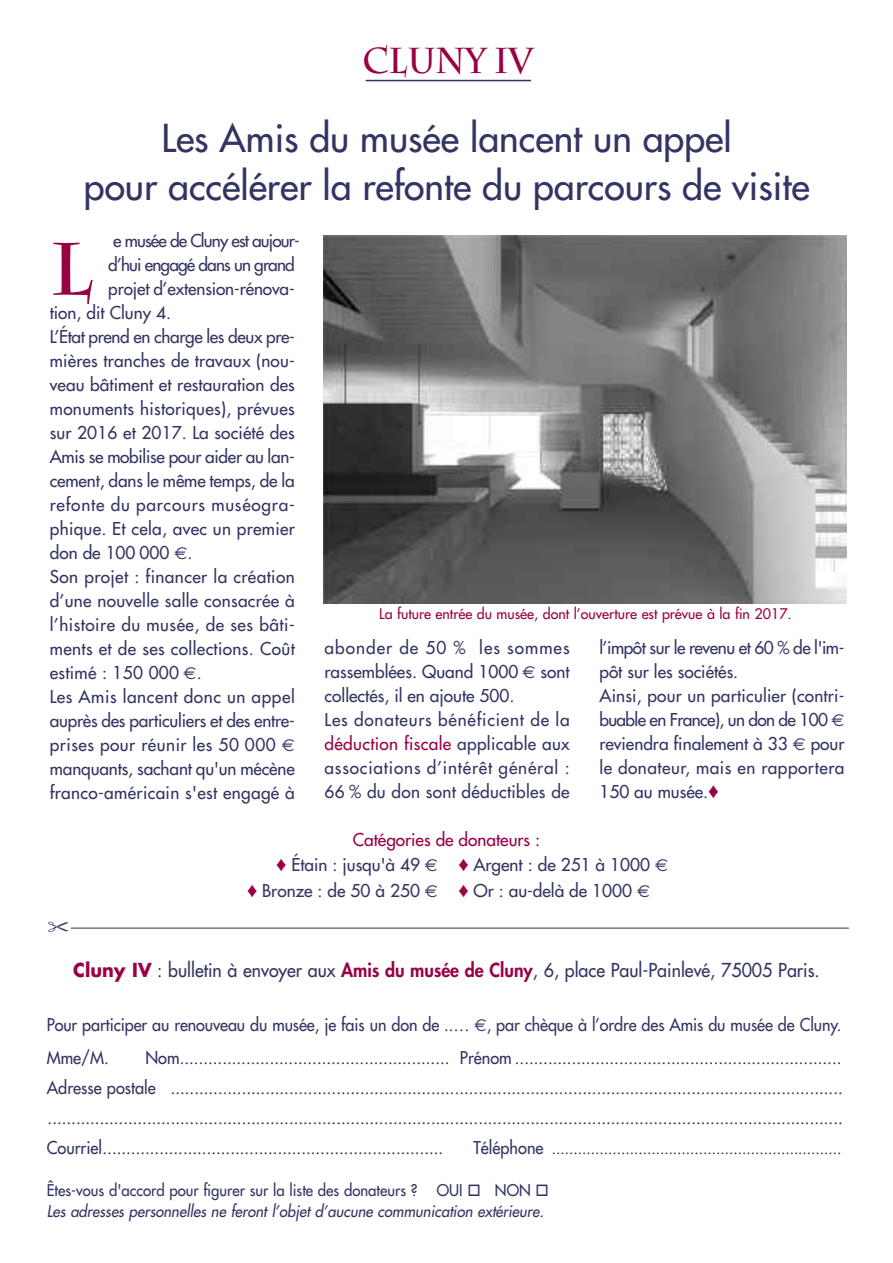
<style>
.page{position:relative;width:893px;height:1263px;background:#fff}
.page>*{position:absolute;margin:0;border:0;box-sizing:border-box;transform-origin:0 0}
.t1{font:700 73.95px "Charlesworth";color:#9a0046}
.t2{font:37.5px/48px "Futura";color:#323562;text-align:center}
.t3{font:700 36px "Charlesworth";color:#9a0046;scale:.9 1}
.t4{font:18.75px "Futura";color:#323562;scale:.95 1}
.t5{font:17.25px/24px "Futura";letter-spacing:.005em;color:#323562}
.t6{font:17.25px/30px "Futura";letter-spacing:.005em;color:#323562;text-align:justify;scale:.95 1}
.t7{font:17.25px/33px "Futura";letter-spacing:.005em;color:#323562;scale:.94 1}
.t8{font:17.25px "Futura";letter-spacing:-.02em;color:#323562}
.t9{font:17.25px "Futura";letter-spacing:.03em;color:#323562}
.t10{font:17.25px "Futura";letter-spacing:-.015em;color:#323562}
.t11{font:17.25px "Futura";letter-spacing:.025em;color:#323562}
.t12{font:17.25px "Futura";letter-spacing:.045em;color:#323562}
.t13{font:17.25px "Futura";letter-spacing:.035em;color:#323562}
.t14{font:17.25px "Futura";letter-spacing:-.05em;color:#323562}
.t15{font:17.25px "Futura";letter-spacing:-.045em;color:#323562}
.t16{font:17.25px "Futura";color:#9a0046}
.t17{font:italic 15.75px/21px "Futura";color:#323562;scale:.95 1}
.t18{font:15.75px "Futura";color:#323562;scale:.95 1}
.t19{font:14.25px "Futura";color:#9a0046}
.s1{font-family:"Euro Sans"}
.s2{color:#9a0046}
.s3{font-weight:700;color:#9a0046}
.s4{font-weight:800;color:#9a0046}
.s5{font-size:17.25px}
.s6{font-style:normal}
</style>
<div class="page">
<hr style="left:71px;top:928px;width:778px;height:1px;background:#323562">
<img style="left:323px;top:236px;width:523px;height:368px">
<hr style="left:366px;top:80px;width:165px;height:1px;background:#323562">
<h3 class="t3" style="left:362px;top:39px;width:191px">CLUNY IV</h3>
<h2 class="t2" style="left:84px;top:116px;width:727px">Les Amis du musée lancent un appel<br>pour accélérer la refonte du parcours de visite</h2>
<p class="t14" style="left:113px;top:232px;width:188px">e musée de Cluny est aujour-</p>
<p class="t15" style="left:108px;top:256px;width:188px">d’hui engagé dans un grand</p>
<p class="t5" style="left:108px;top:277px;width:188px">projet d’extension-rénova-</p>
<p class="t5" style="left:50px;top:301px;width:123px">tion, dit Cluny 4.</p>
<p class="t8" style="left:50px;top:328px;width:247px">L’État prend en charge les deux pre-</p>
<p class="t5" style="left:50px;top:349px;width:247px">mières tranches de travaux (nou-</p>
<p class="t5" style="left:50px;top:373px;width:247px">veau bâtiment et restauration des</p>
<p class="t5" style="left:50px;top:397px;width:247px">monuments historiques), prévues</p>
<p class="t5" style="left:50px;top:421px;width:247px">sur 2016 et 2017. La société des</p>
<p class="t8" style="left:50px;top:448px;width:247px">Amis se mobilise pour aider au lan-</p>
<p class="t5" style="left:50px;top:469px;width:247px">cement, dans le même temps, de la</p>
<p class="t12" style="left:50px;top:496px;width:247px">refonte du parcours muséogra-</p>
<p class="t5" style="left:50px;top:517px;width:247px">phique. Et cela, avec un premier</p>
<p class="t5" style="left:50px;top:541px;width:144px">don de 100 000 <span class="s1">€</span>.</p>
<p class="t11" style="left:50px;top:568px;width:247px">Son projet : financer la création</p>
<p class="t5" style="left:50px;top:589px;width:247px">d’une nouvelle salle consacrée à</p>
<p class="t9" style="left:50px;top:616px;width:247px">l’histoire du musée, de ses bâti-</p>
<p class="t5" style="left:50px;top:637px;width:247px">ments et de ses collections. Coût</p>
<p class="t5" style="left:50px;top:661px;width:154px">estimé : 150 000 <span class="s1">€</span>.</p>
<p class="t13" style="left:50px;top:688px;width:247px">Les Amis lancent donc un appel</p>
<p class="t10" style="left:50px;top:712px;width:247px">auprès des particuliers et des entre-</p>
<p class="t9" style="left:50px;top:736px;width:247px">prises pour réunir les 50 000 <span class="s1">€</span></p>
<p class="t5" style="left:50px;top:757px;width:247px">manquants, sachant qu'un mécène</p>
<p class="t5" style="left:50px;top:781px;width:247px">franco-américain s'est engagé à</p>
<h1 class="t1" style="left:50px;top:226px;width:45px">L</h1>
<p class="t19" style="left:379px;top:607px;width:414px">La future entrée du musée, dont l’ouverture est prévue à la fin 2017.</p>
<p class="t5" style="left:325px;top:637px;width:247px">abonder de 50 % les sommes rassemblées. Quand 1000 <span class="s1">€</span> sont collectés, il en ajoute 500.<br>Les donateurs bénéficient de la <span class="s2">déduction fiscale</span> applicable aux associations d’intérêt général :<br>66 % du don sont déductibles de</p>
<p class="t5" style="left:599px;top:637px;width:247px">l’impôt sur le revenu et 60 % de l'im&shy;pôt sur les sociétés.<br>Ainsi, pour un particulier (contri&shy;buable en France), un don de 100 <span class="s1">€ </span>reviendra finalement à 33 <span class="s1">€</span> pour le donateur, mais en rapportera<br>150 au musée.<span class="s2">♦</span></p>
<p class="t16" style="left:353px;top:831px;width:189px">Catégories de donateurs :</p>
<p class="t5" style="left:276px;top:854px;width:393px"><span class="s2">♦</span> Étain : jusqu'à 49 <span class="s1">€</span> <span class="s2">♦</span> Argent : de 251 à 1000 <span class="s1">€</span></p>
<p class="t5" style="left:247px;top:880px;width:405px"><span class="s2">♦</span> Bronze : de 50 à 250 <span class="s1">€</span> <span class="s2">♦</span> Or : au-delà de 1000 <span class="s1">€</span></p>
<p class="t4" style="left:73px;top:961px;width:787px"><span class="s3">Cluny IV</span> : bulletin à envoyer aux <span class="s4">Amis du musée de Cluny</span>, 6, place Paul-Painlevé, 75005 Paris.</p>
<p class="t7" style="left:47px;top:1010px;width:847px">Pour participer au renouveau du musée, je fais un don de ..… <span class="s1">€</span>, par chèque à l’ordre des Amis du musée de Cluny.<br>Mme/M.</p>
<p class="t6" style="left:47px;top:1044px;width:839px;text-indent:99px">Nom......................................................... Prénom .....................................................................<br>Adresse postale .............................................................................................................................................. ........................................................................................................................................................................<br>Courriel........................................................................</p>
<p class="t18" style="left:473px;top:1141px;width:389px"><span class="s5">Téléphone</span> ...................................................................</p>
<p class="t17" style="left:47px;top:1181px;width:530px"><span class="s6">Êtes-vous d'accord pour figurer sur la liste des donateurs ? OUI</span> □ <span class="s6">NON</span> □<br>Les adresses personnelles ne feront l’objet d’aucune communication extérieure.</p>
</div>
